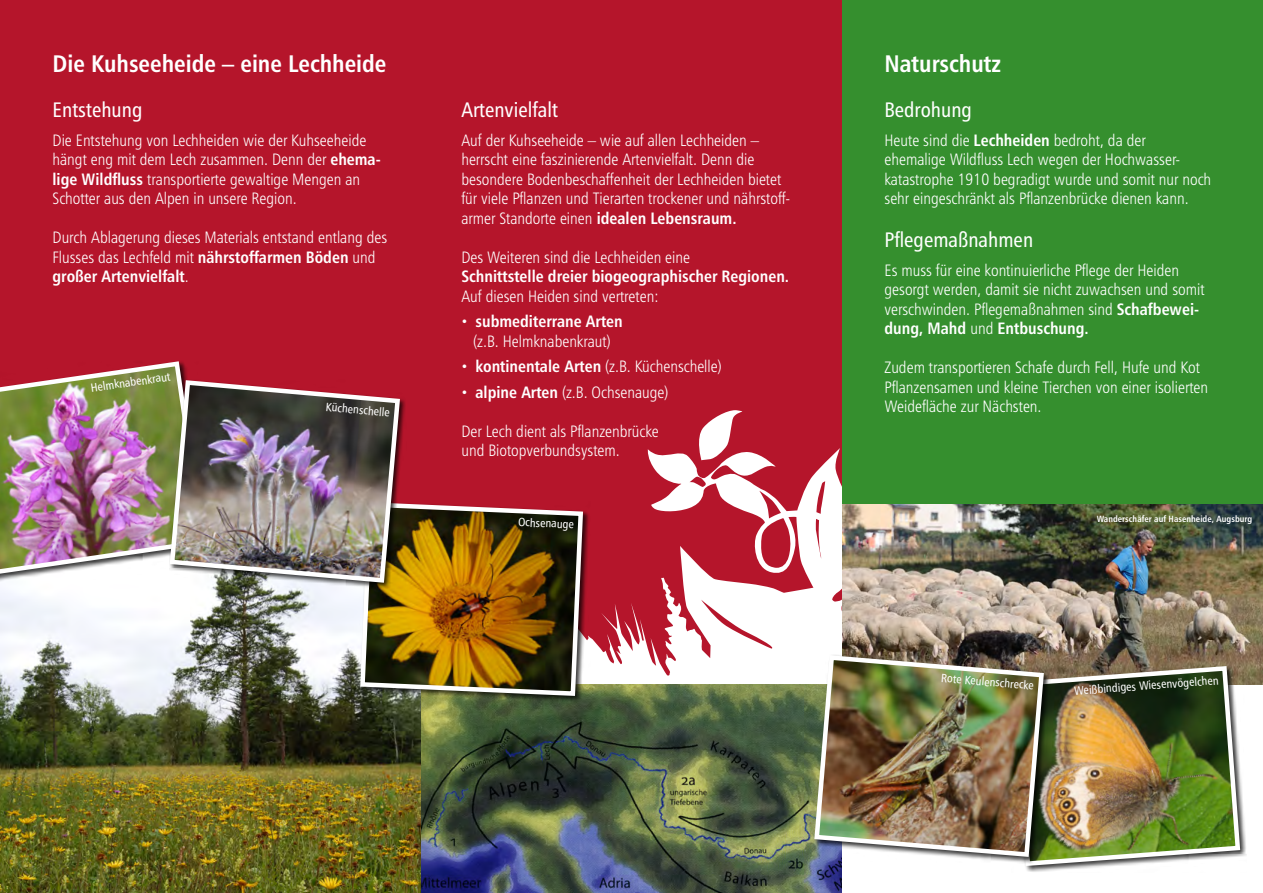
<style>
.page{position:relative;width:1263px;height:893px;background:#fff}
.page>*{position:absolute;margin:0;border:0;box-sizing:border-box;transform-origin:0 0}
.t1{font:24px "Humanist 777 BT Bold Condensed B";color:#fff}
.t2{font:21px "Humanist 777 BT Roman Condensed B";color:#fff}
.t3{font:16.5px/19.5px "Humanist 777 BT Light Condensed B";color:#fff}
.t4{font:16.5px "Humanist 777 BT Bold Condensed B";color:#fff}
.t5{font:12px "Humanist 777 BT Roman Condensed B";color:#fff}
.t6{font:9px "Humanist 777 BT Bold Condensed B";letter-spacing:.005em;color:#fff}
.s1{font-family:"Humanist 777 BT Bold Condensed B"}
.s2{font-family:"Humanist 777 BT Extra Black B"}
</style>
<div class="page">
<div style="left:0;top:0;width:842px;height:893px;background:#b5152b"></div>
<div style="left:842px;top:0;width:421px;height:504px;background:#358f2e"></div>
<img style="left:647px;top:410px;width:166px;height:248px">
<img style="left:0;top:582px;width:421px;height:311px">
<img style="left:421px;top:684px;width:421px;height:209px">
<img style="left:842px;top:504px;width:421px;height:180px">
<div style="left:359px;top:501px;width:231px;height:202px;background:#000;opacity:.75"></div>
<svg style="left:358px;top:501px;width:227px;height:197px;background:#835f1d"></svg>
<img style="left:0;top:361px;width:187px;height:216px">
<div style="left:169px;top:379px;width:238px;height:210px;background:#000;opacity:.75"></div>
<img style="left:167px;top:378px;width:235px;height:207px">
<div style="left:1011px;top:665px;width:236px;height:208px;background:#000;opacity:.75"></div>
<img style="left:1011px;top:664px;width:231px;height:204px">
<div style="left:813px;top:654px;width:237px;height:210px;background:#000;opacity:.75"></div>
<img style="left:812px;top:653px;width:234px;height:206px">
<p class="t1" style="left:53px;top:49px;width:336px">Die Kuhseeheide – eine Lechheide</p>
<p class="t1" style="left:884px;top:49px;width:118px">Naturschutz</p>
<p class="t2" style="left:53px;top:97px;width:91px">Entstehung</p>
<p class="t3" style="left:53px;top:130px;width:330px">Die Entstehung von Lechheiden wie der Kuhseeheide hängt eng mit dem Lech zusammen. Denn der <span class="s1">ehema&shy;lige Wildfluss</span> transportierte gewaltige Mengen an Schotter aus den Alpen in unsere Region.</p>
<p class="t3" style="left:53px;top:227px;width:336px">Durch Ablagerung dieses Materials entstand entlang des<br>Flusses das Lechfeld mit <span class="s1">nährstoffarmen Böden</span> und <span class="s1">großer Artenvielfalt</span>.</p>
<p class="t5" style="left:90px;top:380px;width:82px;rotate:-8deg">Helmknabenkraut</p>
<p class="t5" style="left:327px;top:399px;width:66px;rotate:5deg">Küchenschelle</p>
<p class="t2" style="left:461px;top:97px;width:98px">Artenvielfalt</p>
<p class="t3" style="left:461px;top:130px;width:299px">Auf der Kuhseeheide – wie auf allen Lechheiden – herrscht eine faszinierende Artenvielfalt. Denn die</p>
<p class="t3" style="left:461px;top:169px;width:321px">besondere Bodenbeschaffenheit der Lechheiden bietet</p>
<p class="t3" style="left:461px;top:188px;width:330px">für viele Pflanzen und Tierarten trockener und nährstoff&shy;armer Standorte einen <span class="s1">idealen Lebensraum.</span></p>
<p class="t3" style="left:461px;top:247px;width:230px">Des Weiteren sind die Lechheiden eine</p>
<p class="t4" style="left:461px;top:266px;width:329px">Schnittstelle dreier biogeographischer Regionen.</p>
<p class="t3" style="left:461px;top:286px;width:199px">Auf diesen Heiden sind vertreten:</p>
<p class="t4" style="left:461px;top:311px;width:163px"><span class="s2">·</span> submediterrane Arten</p>
<p class="t3" style="left:473px;top:331px;width:139px">(z.B. Helmknabenkraut)</p>
<p class="t3" style="left:461px;top:356px;width:262px"><span class="s2">·</span> <span class="s1">kontinentale Arten</span> (z.B. Küchenschelle)</p>
<p class="t3" style="left:461px;top:382px;width:209px"><span class="s2">·</span> <span class="s1">alpine Arten</span> (z.B. Ochsenauge)</p>
<p class="t3" style="left:461px;top:421px;width:199px">Der Lech dient als Pflanzenbrücke</p>
<p class="t3" style="left:461px;top:440px;width:160px">und Biotopverbundsystem.</p>
<p class="t5" style="left:519px;top:514px;width:57px;rotate:3deg">Ochsenauge</p>
<p class="t2" style="left:884px;top:97px;width:89px">Bedrohung</p>
<p class="t3" style="left:884px;top:130px;width:263px">Heute sind die <span class="s1">Lechheiden</span> bedroht, da der</p>
<p class="t3" style="left:884px;top:149px;width:297px">ehemalige Wildfluss Lech wegen der Hochwasser-</p>
<p class="t3" style="left:884px;top:169px;width:328px">katastrophe 1910 begradigt wurde und somit nur noch</p>
<p class="t3" style="left:884px;top:188px;width:306px">sehr eingeschränkt als Pflanzenbrücke dienen kann.</p>
<p class="t2" style="left:884px;top:227px;width:150px">Pflegemaßnahmen</p>
<p class="t3" style="left:884px;top:260px;width:296px">Es muss für eine kontinuierliche Pflege der Heiden</p>
<p class="t3" style="left:884px;top:279px;width:322px">gesorgt werden, damit sie nicht zuwachsen und somit verschwinden. Pflegemaßnahmen sind <span class="s1">Schafbewei&shy;dung, Mahd</span> und <span class="s1">Entbuschung.</span></p>
<p class="t3" style="left:884px;top:357px;width:325px">Zudem transportieren Schafe durch Fell, Hufe und Kot<br>Pflanzensamen und kleine Tierchen von einer isolierten</p>
<p class="t3" style="left:884px;top:396px;width:159px">Weidefläche zur Nächsten.</p>
<p class="t6" style="left:1097px;top:513px;width:157px">Wanderschäfer auf Hasenheide, Augsburg</p>
<p class="t5" style="left:942px;top:670px;width:95px;rotate:5deg">Rote Keulenschrecke</p>
<p class="t5" style="left:1074px;top:683px;width:146px;rotate:-4deg">Weißbindiges Wiesenvögelchen</p>
</div>
